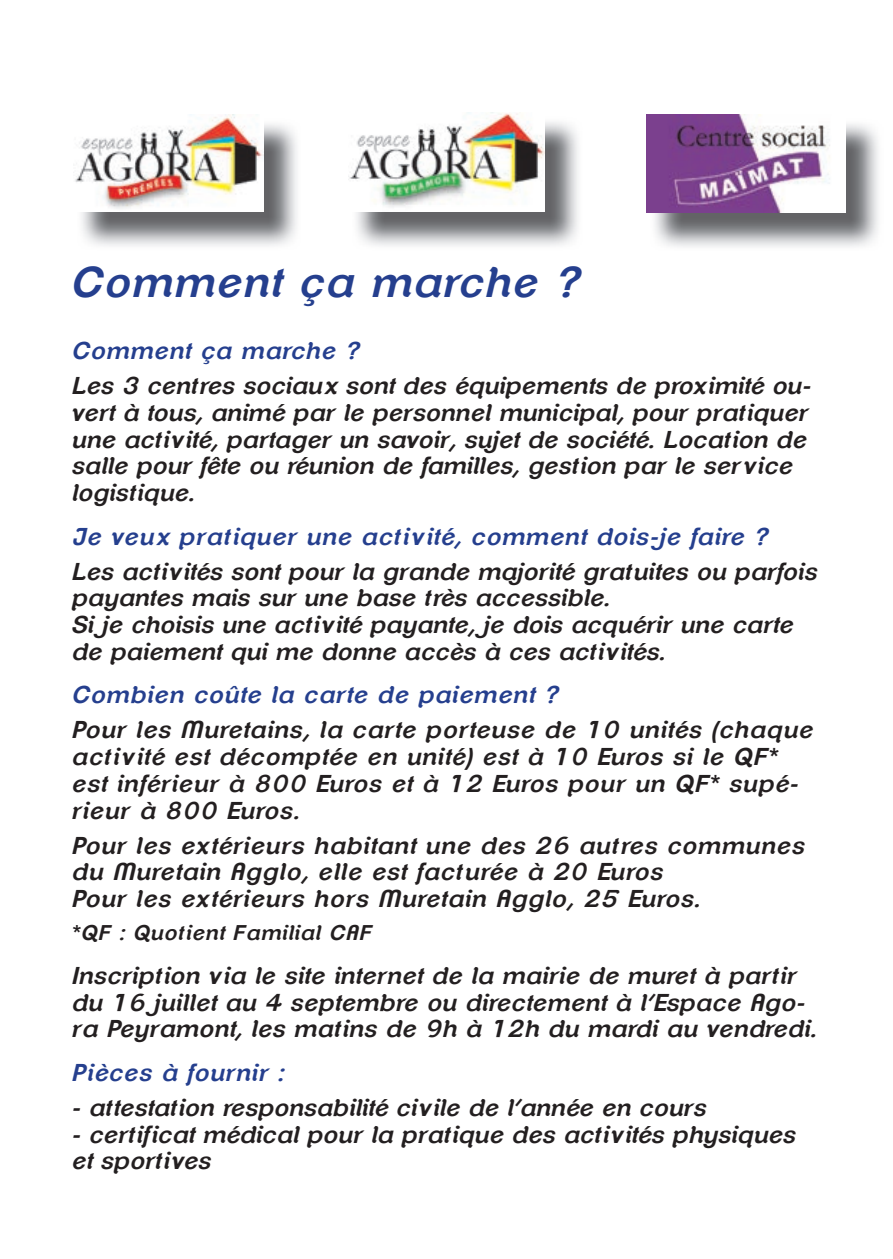
<style>
.page{position:relative;width:893px;height:1259px;background:#fff}
.page>*{position:absolute;margin:0;border:0;box-sizing:border-box;transform-origin:0 0}
.t1{font:italic 600 42px "Clemente P Dal";letter-spacing:.06em;color:#253f8e}
.t2{font:italic 600 23.7px/26.7px "Clemente P Dal";letter-spacing:.03em;color:#231f20}
.t3{font:italic 600 23.7px/26.7px "Clemente P Dal";letter-spacing:.06em;color:#231f20}
.t4{font:italic 600 23.7px "Clemente P Dal";letter-spacing:.06em;color:#253f8e}
.t5{font:italic 600 20.7px "Clemente P Dal";letter-spacing:.06em;color:#231f20}
</style>
<div class="page">
<img style="left:356px;top:122px;width:222px;height:124px">
<img style="left:348px;top:113px;width:197px;height:99px">
<img style="left:81px;top:124px;width:216px;height:122px">
<img style="left:75px;top:115px;width:188px;height:97px">
<img style="left:655px;top:124px;width:223px;height:123px">
<img style="left:646px;top:115px;width:199px;height:98px">
<h1 class="t1" style="left:73px;top:257px;width:510px">Comment ça marche ?</h1>
<p class="t4" style="left:73px;top:337px;width:288px">Comment ça marche ?</p>
<p class="t2" style="left:73px;top:372px;width:740px">Les 3 centres sociaux sont des équipements de proximité ou&shy;vert à tous, animé par le personnel municipal, pour pratiquer une activité, partager un savoir, sujet de société. Location de salle pour fête ou réunion de familles, gestion par le service logistique.</p>
<p class="t4" style="left:73px;top:522px;width:697px">Je veux pratiquer une activité, comment dois-je faire ?</p>
<p class="t2" style="left:73px;top:558px;width:746px">Les activités sont pour la grande majorité gratuites ou parfois payantes mais sur une base très accessible.<br>Si je choisis une activité payante, je dois acquérir une carte de paiement qui me donne accès à ces activités.</p>
<p class="t4" style="left:73px;top:681px;width:488px">Combien coûte la carte de paiement ?</p>
<p class="t3" style="left:73px;top:716px;width:742px">Pour les Muretains, la carte porteuse de 10 unités (chaque activité est décomptée en unité) est à 10 Euros si le QF* est inférieur à 800 Euros et à 12 Euros pour un QF* supé&shy;rieur à 800 Euros.</p>
<p class="t3" style="left:73px;top:831px;width:734px">Pour les extérieurs habitant une des 26 autres communes du Muretain Agglo, elle est facturée à 20 Euros<br>Pour les extérieurs hors Muretain Agglo, 25 Euros.</p>
<p class="t5" style="left:73px;top:920px;width:301px">*QF : Quotient Familial CAF</p>
<p class="t2" style="left:73px;top:962px;width:746px">Inscription via le site internet de la mairie de muret à partir du 16 juillet au 4 septembre ou directement à l’Espace Ago&shy;ra Peyramont, les matins de 9h à 12h du mardi au vendredi.</p>
<p class="t4" style="left:73px;top:1058px;width:213px">Pièces à fournir :</p>
<p class="t2" style="left:73px;top:1094px;width:635px">- attestation responsabilité civile de l’année en cours</p>
<p class="t2" style="left:73px;top:1120px;width:725px">- certificat médical pour la pratique des activités physiques et sportives</p>
</div>
